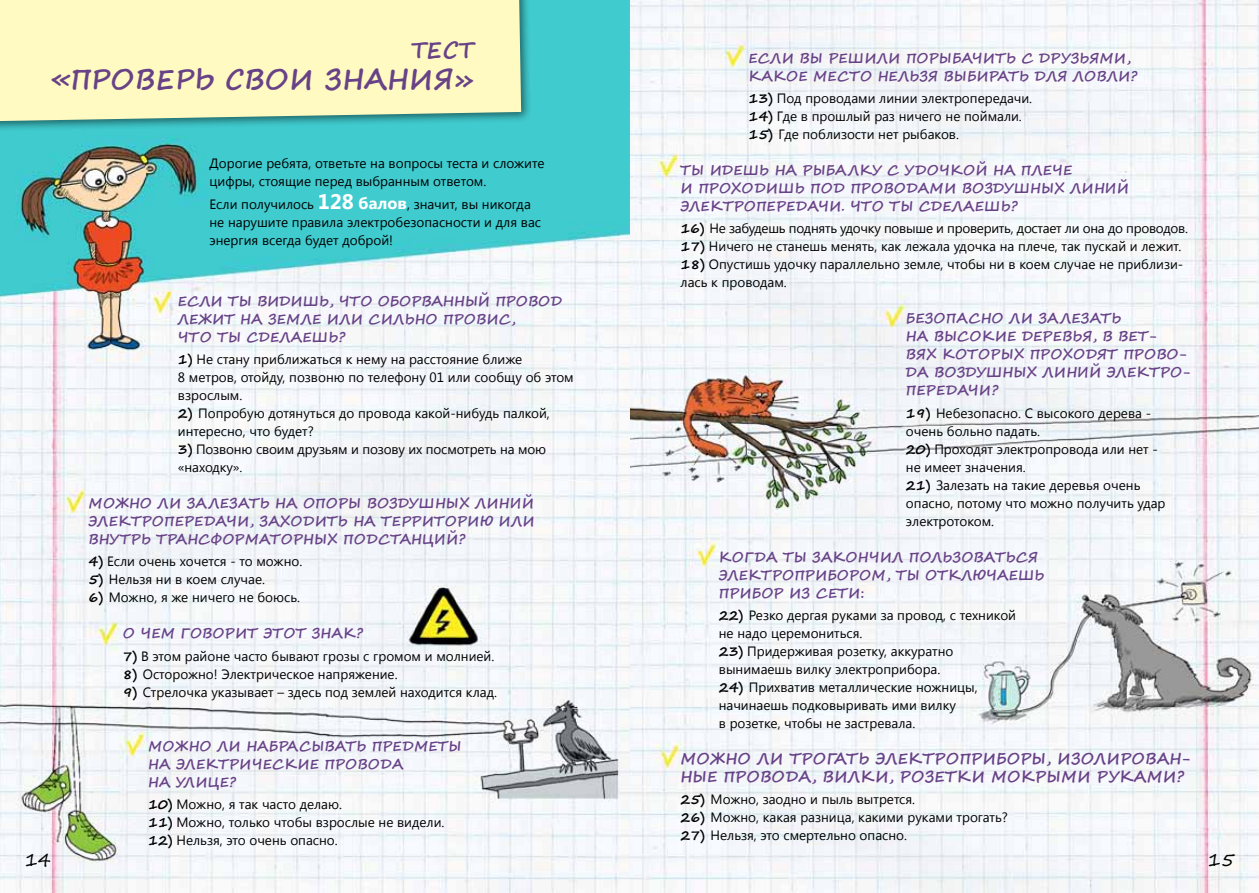
<style>
.page{position:relative;width:1259px;height:893px;background:#fff}
.page>*{position:absolute;margin:0;border:0;box-sizing:border-box;transform-origin:0 0}
.t1{font:700 27px "Segoe Print";color:#684287}
.t2{font:700 22.5px "Segoe Print";color:#684287}
.t3{font:18px "Segoe Print";color:#000}
.t4{font:700 15px "Segoe Script";color:#684287}
.t5{font:13.5px/18px "Segoe UI";color:#000}
.t6{font:700 13.5px/18px "Segoe Script";color:#684287}
.t7{font:13.5px "Segoe UI";letter-spacing:-.02em;color:#000}
.s1{font-weight:700;font-size:21px;color:#fff}
.s2{font-weight:700;font-size:16.5px;color:#fff}
.s3{font-family:"Segoe Script";font-weight:700}
</style>
<div class="page">
<img style="left:629px;top:0;width:630px;height:893px">
<img style="left:0;top:0;width:629px;height:893px">
<div style="left:0;top:0;width:532px;height:132px;background:#000;opacity:.5"></div>
<div style="left:0;top:0;width:521px;height:121px;background:#fffac2"></div>
<h2 class="t2" style="left:411px;top:29px;width:64px">тест</h2>
<h1 class="t1" style="left:51px;top:55px;width:41px">«ПРОВЕРЬ</h1>
<h1 class="t1" style="left:225px;top:55px;width:23px">СВОИ</h1>
<h1 class="t1" style="left:325px;top:55px;width:41px">ЗНАНИЯ</h1>
<h1 class="t1" style="left:454px;top:55px;width:21px">»</h1>
<p class="t5" style="left:209px;top:154px;width:336px">Дорогие ребята, ответьте на вопросы теста и сложите цифры, стоящие перед выбранным ответом.</p>
<p class="t5" style="left:209px;top:194px;width:333px">Если получилось <span class="s1">128</span> <span class="s2">балов</span>, значит, вы никогда не нарушите правила электробезопасности и для вас энергия всегда будет доброй!</p>
<p class="t6" style="left:178px;top:292px;width:34px">Если</p>
<p class="t6" style="left:228px;top:292px;width:41px">ты види</p>
<p class="t6" style="left:303px;top:292px;width:87px">шь, что обо</p>
<p class="t6" style="left:411px;top:292px;width:117px">рванный провод</p>
<p class="t6" style="left:178px;top:310px;width:74px">лежит на</p>
<p class="t6" style="left:268px;top:310px;width:72px">земле или</p>
<p class="t6" style="left:368px;top:310px;width:58px">сильно</p>
<p class="t6" style="left:443px;top:310px;width:33px">прови</p>
<p class="t6" style="left:499px;top:310px;width:18px">с,</p>
<p class="t6" style="left:178px;top:328px;width:169px">что ты сд елаешь?</p>
<p class="t5" style="left:178px;top:350px;width:397px"><span class="s3">1)</span> Не стану приближаться к нему на расстояние ближе<br>8 метров, отойду, позвоню по телефону 01 или сообщу об этом взрослым.</p>
<p class="t5" style="left:178px;top:404px;width:373px"><span class="s3">2)</span> Попробую дотянуться до провода какой-нибудь палкой, интересно, что будет?</p>
<p class="t5" style="left:178px;top:440px;width:370px"><span class="s3">3)</span> Позвоню своим друзьям и позову их посмотреть на мою «находку».</p>
<p class="t6" style="left:89px;top:494px;width:53px">Можно</p>
<p class="t6" style="left:158px;top:494px;width:13px">ли</p>
<p class="t6" style="left:187px;top:494px;width:100px">зал езать на</p>
<p class="t6" style="left:303px;top:494px;width:13px">опо</p>
<p class="t6" style="left:338px;top:494px;width:150px">ры воздушных лин</p>
<p class="t6" style="left:510px;top:494px;width:26px">ий</p>
<p class="t6" style="left:89px;top:512px;width:128px">эл ектропередачи</p>
<p class="t6" style="left:249px;top:512px;width:54px">, заходи</p>
<p class="t6" style="left:327px;top:512px;width:38px">ть на</p>
<p class="t6" style="left:381px;top:512px;width:130px">территори ю или</p>
<p class="t6" style="left:89px;top:530px;width:267px">внутрь трансфо рмато рных под</p>
<p class="t6" style="left:378px;top:530px;width:89px">станций?</p>
<p class="t5" style="left:89px;top:552px;width:215px"><span class="s3">4)</span> Если очень хочется - то можно.</p>
<p class="t5" style="left:89px;top:570px;width:178px"><span class="s3">5)</span> Нельзя ни в коем случае.</p>
<p class="t5" style="left:89px;top:588px;width:213px"><span class="s3">6)</span> Можно, я же ничего не боюсь.</p>
<p class="t6" style="left:123px;top:625px;width:80px">О ч ем гово</p>
<p class="t6" style="left:225px;top:625px;width:140px">рит этот зна к?</p>
<p class="t5" style="left:123px;top:646px;width:373px"><span class="s3">7)</span> В этом районе часто бывают грозы с громом и молнией.</p>
<p class="t5" style="left:123px;top:664px;width:276px"><span class="s3">8)</span> Осторожно! Электрическое напряжение.</p>
<p class="t5" style="left:123px;top:682px;width:376px"><span class="s3">9)</span> Стрелочка указывает – здесь под землей находится клад.</p>
<p class="t6" style="left:148px;top:737px;width:53px">Можно</p>
<p class="t6" style="left:217px;top:737px;width:13px">ли</p>
<p class="t6" style="left:246px;top:737px;width:12px">наб</p>
<p class="t6" style="left:278px;top:737px;width:185px">расывать предметы</p>
<p class="t6" style="left:148px;top:755px;width:12px">на</p>
<p class="t6" style="left:176px;top:755px;width:182px">электрич ески е провода</p>
<p class="t6" style="left:148px;top:773px;width:12px">на</p>
<p class="t6" style="left:176px;top:773px;width:62px">ули це?</p>
<p class="t5" style="left:148px;top:794px;width:195px"><span class="s3">10)</span> Можно, я так часто делаю.</p>
<p class="t5" style="left:148px;top:812px;width:298px"><span class="s3">11)</span> Можно, только чтобы взрослые не видели.</p>
<p class="t5" style="left:148px;top:830px;width:191px"><span class="s3">12)</span> Нельзя, это очень опасно.</p>
<p class="t6" style="left:748px;top:49px;width:384px;text-indent:247px">ть с друзьями , ка ко е место нельзя в ыби рать для ловли</p>
<p class="t6" style="left:748px;top:49px;width:35px">Если</p>
<p class="t6" style="left:799px;top:49px;width:78px">вы решили</p>
<p class="t6" style="left:906px;top:49px;width:58px">порыбачи</p>
<p class="t6" style="left:1130px;top:67px;width:8px">?</p>
<p class="t5" style="left:748px;top:89px;width:285px"><span class="s3">13)</span> Под проводами линии электропередачи.</p>
<p class="t5" style="left:748px;top:107px;width:275px"><span class="s3">14)</span> Где в прошлый раз ничего не поймали.</p>
<p class="t5" style="left:748px;top:125px;width:212px"><span class="s3">15)</span> Где поблизости нет рыбаков.</p>
<p class="t6" style="left:680px;top:162px;width:106px">Ты идешь на</p>
<p class="t6" style="left:802px;top:162px;width:35px">рыбал</p>
<p class="t6" style="left:859px;top:162px;width:69px">ку с удоч</p>
<p class="t6" style="left:950px;top:162px;width:55px">ко й на</p>
<p class="t6" style="left:1021px;top:162px;width:53px">плече</p>
<p class="t6" style="left:680px;top:180px;width:74px">и проходи</p>
<p class="t6" style="left:778px;top:180px;width:44px">шь под</p>
<p class="t6" style="left:850px;top:180px;width:34px">провода</p>
<p class="t6" style="left:929px;top:180px;width:154px">ми воздушных лин</p>
<p class="t6" style="left:1105px;top:180px;width:26px">ий</p>
<p class="t6" style="left:680px;top:198px;width:128px">эл ектропередачи</p>
<p class="t6" style="left:841px;top:198px;width:178px">. Что ты сд елаешь?</p>
<p class="t7" style="left:680px;top:219px;width:509px"><span class="s3">16)</span> Не забудешь поднять удочку повыше и проверить, достает ли она до проводов.</p>
<p class="t5" style="left:680px;top:237px;width:502px"><span class="s3">17)</span> Ничего не станешь менять, как лежала удочка на плече, так пускай и лежит.</p>
<p class="t5" style="left:680px;top:255px;width:504px"><span class="s3">18)</span> Опустишь удочку параллельно земле, чтобы ни в коем случае не приблизи&shy;лась к проводам.</p>
<p class="t6" style="left:906px;top:310px;width:40px">Безопа</p>
<p class="t6" style="left:968px;top:310px;width:24px">сно</p>
<p class="t6" style="left:1009px;top:310px;width:13px">ли</p>
<p class="t6" style="left:1038px;top:310px;width:84px">зал езать</p>
<p class="t6" style="left:906px;top:328px;width:12px">на</p>
<p class="t6" style="left:906px;top:328px;width:253px;text-align:right">высо ки е дерев ья, в вет&shy;вях кото рых проходят прово</p>
<p class="t6" style="left:1179px;top:346px;width:10px">-</p>
<p class="t6" style="left:906px;top:364px;width:150px">да воздушных лин</p>
<p class="t6" style="left:1077px;top:364px;width:115px">ий электро -</p>
<p class="t6" style="left:906px;top:382px;width:53px">передачи</p>
<p class="t6" style="left:991px;top:382px;width:8px">?</p>
<p class="t5" style="left:906px;top:403px;width:247px"><span class="s3">19)</span> Небезопасно. С высокого дерева - очень больно падать.</p>
<p class="t5" style="left:906px;top:439px;width:253px"><span class="s3">20)</span> Проходят электропровода или нет - не имеет значения.</p>
<p class="t5" style="left:906px;top:475px;width:261px"><span class="s3">21)</span> Залезать на такие деревья очень опасно, потому что можно получить удар электротоком.</p>
<p class="t6" style="left:719px;top:548px;width:140px">Ко гда ты за кончил</p>
<p class="t6" style="left:909px;top:548px;width:12px">пол</p>
<p class="t6" style="left:942px;top:548px;width:31px">ьзова</p>
<p class="t6" style="left:995px;top:548px;width:45px">ться</p>
<p class="t6" style="left:719px;top:566px;width:108px">эл ектроприбо</p>
<p class="t6" style="left:849px;top:566px;width:197px">ром, ты отключаешь</p>
<p class="t6" style="left:719px;top:584px;width:33px">прибо</p>
<p class="t6" style="left:773px;top:584px;width:92px">р из сети :</p>
<p class="t5" style="left:719px;top:605px;width:299px"><span class="s3">22)</span> Резко дергая руками за провод, с техникой не надо церемониться.</p>
<p class="t5" style="left:719px;top:641px;width:236px"><span class="s3">23)</span> Придерживая розетку, аккуратно вынимаешь вилку электроприбора.</p>
<p class="t5" style="left:719px;top:677px;width:260px"><span class="s3">24)</span> Прихватив металлические ножницы, начинаешь подковыривать ими вилку<br>в розетке, чтобы не застревала.</p>
<p class="t4" style="left:680px;top:746px;width:58px">Можно</p>
<p class="t4" style="left:757px;top:746px;width:14px">ли</p>
<p class="t4" style="left:789px;top:746px;width:206px">тро гать эл ектроприбо</p>
<p class="t4" style="left:1020px;top:746px;width:74px">ры, изоли</p>
<p class="t4" style="left:1120px;top:746px;width:25px">рован</p>
<p class="t4" style="left:1181px;top:746px;width:11px">-</p>
<p class="t4" style="left:680px;top:764px;width:80px">ные провода</p>
<p class="t4" style="left:811px;top:764px;width:25px">, вил</p>
<p class="t4" style="left:860px;top:764px;width:325px">ки , розетки мо крыми руками ?</p>
<p class="t5" style="left:680px;top:790px;width:236px"><span class="s3">25)</span> Можно, заодно и пыль вытрется.</p>
<p class="t5" style="left:680px;top:808px;width:329px"><span class="s3">26)</span> Можно, какая разница, какими руками трогать?</p>
<p class="t5" style="left:680px;top:826px;width:228px"><span class="s3">27)</span> Нельзя, это смертельно опасно.</p>
<h3 class="t3" style="left:25px;top:843px;width:28px">14</h3>
<h3 class="t3" style="left:1208px;top:843px;width:28px">15</h3>
</div>
